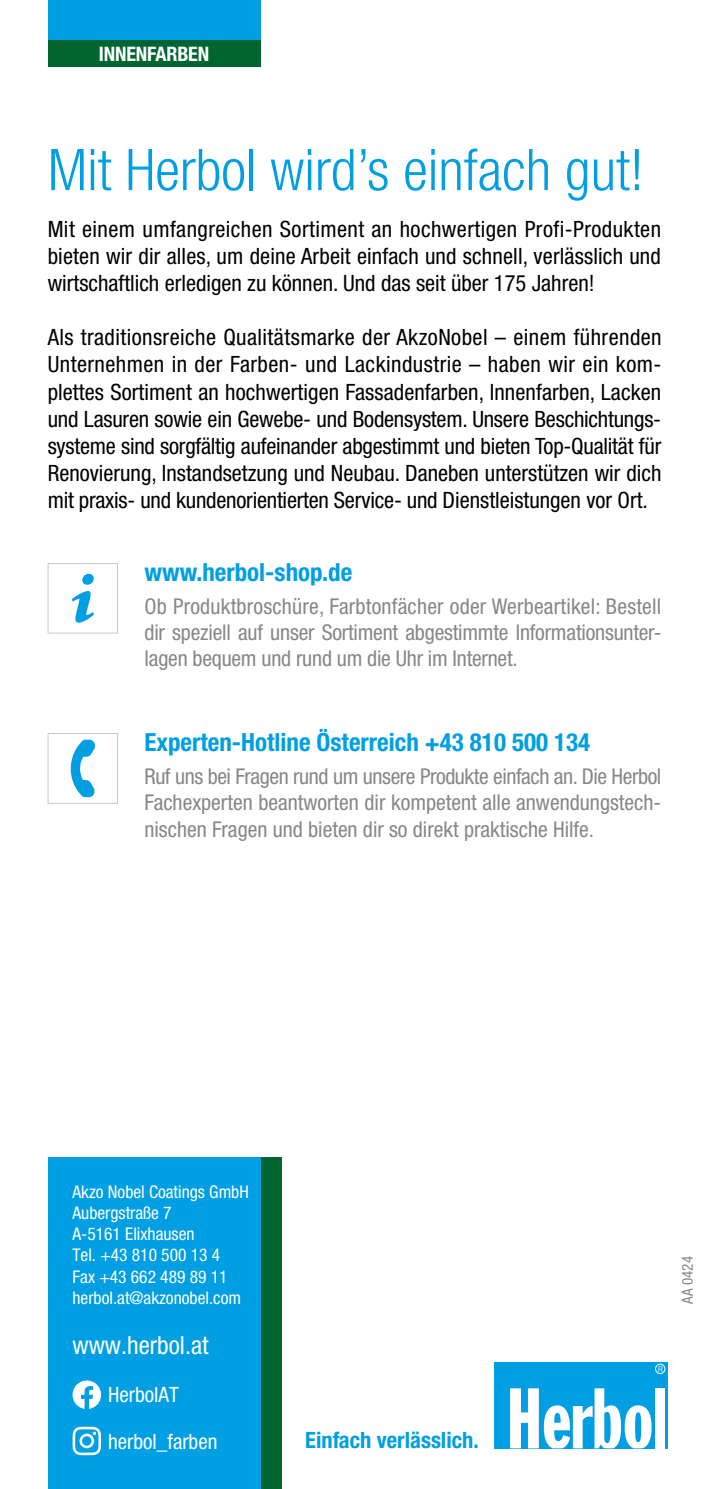
<style>
.page{position:relative;width:709px;height:1489px;background:#fff}
.page>*{position:absolute;margin:0;border:0;box-sizing:border-box;transform-origin:0 0}
.t1{font:300 condensed 57.5px "Helvetica Neue LT Std";color:#009fe3}
.t2{font:700 condensed 25px "Helvetica Neue LT Std";color:#009fe3}
.t3{font:condensed 25px "Helvetica Neue LT Std";color:#fff}
.t4{font:condensed 22.5px/27px "Helvetica Neue LT Std";color:#000;text-align:justify}
.t5{font:700 condensed 22.5px "Helvetica Neue LT Std";color:#009fe3}
.t6{font:condensed 21.75px/26px "Helvetica Neue LT Std";color:#878787;text-align:justify}
.t7{font:condensed 21.25px "Helvetica Neue LT Std";color:#fff}
.t8{font:700 condensed 20px "Helvetica Neue LT Std";letter-spacing:-.01em;color:#fff}
.t9{font:condensed 17.5px/21px "Helvetica Neue LT Std";color:#fff}
.t10{font:condensed 15px "Helvetica Neue LT Std";color:#878787}
</style>
<div class="page">
<div style="left:494px;top:1361px;width:174px;height:87px;background:#009fe3"></div>
<svg style="left:658px;top:1366px;width:4px;height:5px"></svg>
<div style="left:655px;top:1363px;width:10px;height:10px;border:1px solid #fff;border-radius:50%"></div>
<svg style="left:510px;top:1388px;width:141px;height:60px"></svg>
<div style="left:655px;top:1388px;width:10px;height:60px;background:#fff"></div>
<div style="left:260px;top:1157px;width:22px;height:331px;background:#00652e"></div>
<div style="left:48px;top:1157px;width:212px;height:331px;background:#009fe3"></div>
<div style="left:48px;top:0;width:212px;height:42px;background:#009fe3"></div>
<div style="left:48px;top:41px;width:212px;height:26px;background:#00652e"></div>
<hr style="left:708px;top:947px;width:1px;height:149px;background:#e8e9e9">
<svg style="left:48px;top:563px;width:70px;height:70px"></svg>
<svg style="left:48px;top:733px;width:70px;height:70px"></svg>
<svg style="left:73px;top:1426px;width:28px;height:28px"></svg>
<svg style="left:72px;top:1380px;width:29px;height:28px"></svg>
<p class="t8" style="left:99px;top:42px;width:112px">INNENFARBEN</p>
<h1 class="t1" style="left:48px;top:137px;width:597px">Mit Herbol wird’s einfach gut!</h1>
<p class="t4" style="left:48px;top:215px;width:615px">Mit einem umfangreichen Sortiment an hochwertigen Profi-Produkten bieten wir dir alles, um deine Arbeit einfach und schnell, verlässlich und wirtschaftlich erledigen zu können. Und das seit über 175 Jahren!</p>
<p class="t4" style="left:48px;top:323px;width:615px">Als traditionsreiche Qualitätsmarke der AkzoNobel – einem führenden Unternehmen in der Farben- und Lackindustrie – haben wir ein kom&shy;plettes Sortiment an hochwertigen Fassadenfarben, Innenfarben, Lacken und Lasuren sowie ein Gewebe- und Bodensystem. Unsere Beschichtungs&shy;systeme sind sorgfältig aufeinander abgestimmt und bieten Top-Qualität für Renovierung, Instandsetzung und Neubau. Daneben unterstützen wir dich mit praxis- und kundenorientierten Service- und Dienstleistungen vor Ort.</p>
<p class="t2" style="left:144px;top:557px;width:209px">www.herbol-shop.de</p>
<p class="t6" style="left:144px;top:593px;width:518px">Ob Produktbroschüre, Farbtonfächer oder Werbeartikel: Bestell dir speziell auf unser Sortiment abgestimmte Informationsunter&shy;lagen bequem und rund um die Uhr im Internet.</p>
<p class="t2" style="left:144px;top:727px;width:447px">Experten-Hotline Österreich +43 810 500 134</p>
<p class="t6" style="left:144px;top:763px;width:518px">Ruf uns bei Fragen rund um unsere Produkte einfach an. Die Herbol Fachexperten beantworten dir kompetent alle anwendungstech&shy;nischen Fragen und bieten dir so direkt praktische Hilfe.</p>
<p class="t9" style="left:72px;top:1181px;width:178px">Akzo Nobel Coatings GmbH<br>Aubergstraße 7<br>A-5161 Elixhausen<br>Tel. +43 810 500 13 4<br>Fax +43 662 489 89 11 herbol.at@akzonobel.com</p>
<p class="t3" style="left:72px;top:1330px;width:138px">www.herbol.at</p>
<p class="t7" style="left:108px;top:1382px;width:72px">HerbolAT</p>
<p class="t7" style="left:108px;top:1428px;width:111px">herbol_farben</p>
<p class="t5" style="left:305px;top:1426px;width:175px">Einfach verlässlich.</p>
<p class="t10" style="left:678px;top:1303px;width:49px;rotate:-90deg">AA 0424</p>
</div>
